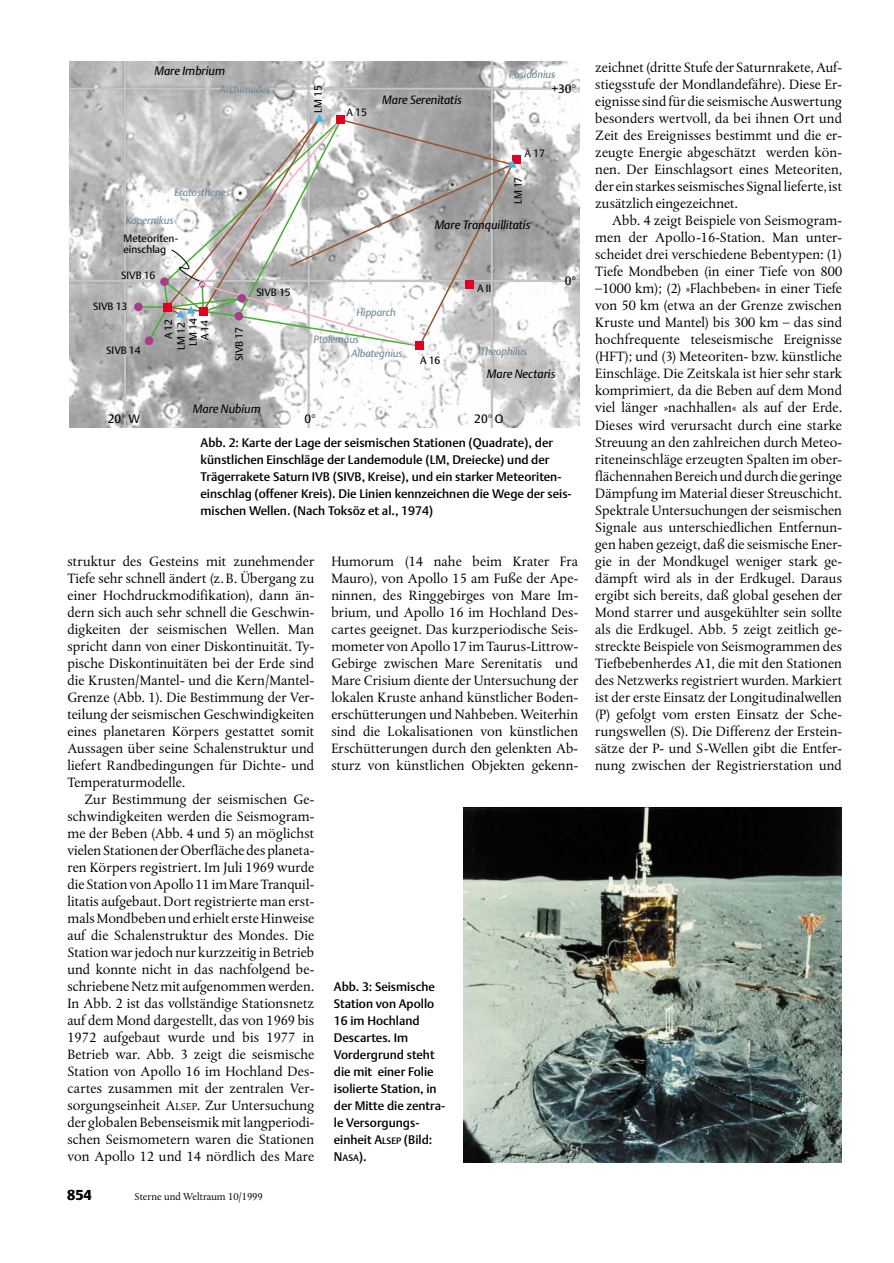
<style>
.page{position:relative;width:894px;height:1263px;background:#fff}
.page>*{position:absolute;margin:0;border:0;box-sizing:border-box;transform-origin:0 0}
.t1{font:14.25px/17px "DTL Albertina T";color:#000;text-align:justify}
.t2{font:14.25px "DTL Argo T Black";color:#000}
.t3{font:12.3px/17px "DTL Argo T Medium";color:#000}
.t4{font:italic 12px "DTL Argo T";color:#000}
.t5{font:12px "DTL Argo T";color:#000}
.t6{font:10.5px/11.2px "DTL Argo T";color:#000}
.t7{font:italic 10.5px "DTL Argo T";letter-spacing:-.005em;color:#6d8696}
.t8{font:10.5px "DTL Albertina T";color:#000}
.s1{font-size:10.65px}
.s2{font-size:9.3px}
</style>
<div class="page">
<img style="left:69px;top:62px;width:510px;height:365px">
<hr style="left:69px;top:87px;width:510px;height:3px;background:#c4c4c4">
<hr style="left:69px;top:280px;width:510px;height:2px;background:#c4c4c4">
<hr style="left:124px;top:62px;width:2px;height:365px;background:#c4c4c4">
<hr style="left:307px;top:62px;width:2px;height:365px;background:#c4c4c4">
<hr style="left:490px;top:62px;width:2px;height:365px;background:#c4c4c4">
<hr style="left:138px;top:306px;width:29px;height:2px;background:#41b12f">
<div style="left:145px;top:336px;width:8px;height:9px;background:#a93d8c;border-radius:50%"></div>
<div style="left:134px;top:303px;width:9px;height:8px;background:#a93d8c;border-radius:50%"></div>
<div style="left:512px;top:155px;width:8px;height:8px;background:#df0023"></div>
<div style="left:415px;top:342px;width:8px;height:8px;background:#df0023"></div>
<svg style="left:147px;top:114px;width:369px;height:234px"></svg>
<img style="left:463px;top:807px;width:378px;height:355px">
<svg style="left:312px;top:414px;width:3px;height:4px"></svg>
<svg style="left:488px;top:414px;width:3px;height:4px"></svg>
<p class="t4" style="left:154px;top:66px;width:72px">Mare Imbrium</p>
<p class="t7" style="left:220px;top:85px;width:52px">Archimedes</p>
<p class="t7" style="left:174px;top:188px;width:57px">Eratosthenes</p>
<p class="t7" style="left:126px;top:215px;width:49px">Kopernikus</p>
<p class="t6" style="left:123px;top:233px;width:56px">Meteoriten&shy;einschlag</p>
<p class="t6" style="left:121px;top:270px;width:36px">SIVB 16</p>
<p class="t6" style="left:93px;top:302px;width:36px">SIVB 13</p>
<p class="t6" style="left:106px;top:345px;width:36px">SIVB 14</p>
<p class="t6" style="left:176px;top:350px;width:33px;line-height:11.9px;text-align:center;rotate:-90deg">LM 12<br>LM 14</p>
<p class="t6" style="left:234px;top:361px;width:36px;rotate:-90deg">SIVB 17</p>
<p class="t6" style="left:164px;top:339px;width:22px;rotate:-90deg">A 12</p>
<p class="t6" style="left:200px;top:340px;width:22px;rotate:-90deg">A 14</p>
<p class="t6" style="left:256px;top:288px;width:36px">SIVB 15</p>
<p class="t6" style="left:313px;top:113px;width:29px;rotate:-90deg">LM 15</p>
<p class="t7" style="left:509px;top:70px;width:48px">Posidonius</p>
<p class="t6" style="left:346px;top:107px;width:22px">A 15</p>
<p class="t4" style="left:382px;top:95px;width:81px">Mare Serenitatis</p>
<p class="t5" style="left:551px;top:84px;width:22px">+30</p>
<p class="t6" style="left:524px;top:149px;width:22px">A 17</p>
<p class="t6" style="left:513px;top:204px;width:29px;rotate:-90deg">LM 17</p>
<p class="t4" style="left:434px;top:219px;width:97px">Mare Tranquillitatis</p>
<p class="t6" style="left:477px;top:283px;width:16px">A II</p>
<p class="t5" style="left:564px;top:276px;width:8px">0</p>
<p class="t7" style="left:356px;top:308px;width:41px">Hipparch</p>
<p class="t7" style="left:313px;top:334px;width:47px">Ptolemäus</p>
<p class="t7" style="left:351px;top:349px;width:52px">Albategnius</p>
<p class="t6" style="left:420px;top:355px;width:22px">A 16</p>
<p class="t7" style="left:480px;top:347px;width:49px">Theophilus</p>
<p class="t4" style="left:486px;top:368px;width:70px">Mare Nectaris</p>
<p class="t5" style="left:108px;top:413px;width:34px">20 W</p>
<p class="t4" style="left:193px;top:404px;width:69px">Mare Nubium</p>
<p class="t5" style="left:304px;top:413px;width:8px">0</p>
<p class="t5" style="left:474px;top:413px;width:31px">20 O</p>
<p class="t3" style="left:200px;top:435px;width:372px">Abb. 2: Karte der Lage der seismischen Stationen (Quadrate), der künstlichen Einschläge der Landemodule (LM, Dreiecke) und der Trägerrakete Saturn IVB (SIVB, Kreise), und ein starker Meteoriten&shy;einschlag (offener Kreis). Die Linien kennzeichnen die Wege der seis&shy;mischen Wellen. (Nach Toksöz et al., 1974)</p>
<p class="t1" style="left:67px;top:553px;width:248px">struktur des Gesteins mit zunehmender Tiefe sehr schnell ändert (z. B. Übergang zu einer Hochdruckmodifikation), dann än&shy;dern sich auch sehr schnell die Geschwin&shy;digkeiten der seismischen Wellen. Man spricht dann von einer Diskontinuität. Ty&shy;pische Diskontinuitäten bei der Erde sind die Krusten/Mantel- und die Kern/Mantel-Grenze (Abb. 1). Die Bestimmung der Ver&shy;teilung der seismischen Geschwindigkeiten eines planetaren Körpers gestattet somit Aussagen über seine Schalenstruktur und liefert Randbedingungen für Dichte- und Temperaturmodelle.</p>
<p class="t1" style="left:67px;top:792px;width:248px;text-indent:17px">Zur Bestimmung der seismischen Ge&shy;schwindigkeiten werden die Seismogram&shy;me der Beben (Abb. 4 und 5) an möglichst vielen Stationen der Oberfläche des planeta&shy;ren Körpers registriert. Im Juli 1969 wurde die Station von Apollo 11 im Mare Tranquil&shy;litatis aufgebaut. Dort registrierte man erst&shy;mals Mondbeben und erhielt erste Hinweise auf die Schalenstruktur des Mondes. Die Station war jedoch nur kurzzeitig in Betrieb und konnte nicht in das nachfolgend be&shy;schriebene Netz mit aufgenommen werden.<br>In Abb. 2 ist das vollständige Stationsnetz auf dem Mond dargestellt, das von 1969 bis 1972 aufgebaut wurde und bis 1977 in Betrieb war. Abb. 3 zeigt die seismische Station von Apollo 16 im Hochland Des&shy;cartes zusammen mit der zentralen Ver&shy;sorgungseinheit A<span class="s1">LSEP</span>. Zur Untersuchung der globalen Bebenseismik mit langperiodi&shy;schen Seismometern waren die Stationen von Apollo 12 und 14 nördlich des Mare</p>
<p class="t2" style="left:67px;top:1188px;width:26px">854</p>
<p class="t8" style="left:134px;top:1192px;width:130px">Sterne und Weltraum 10/1999</p>
<p class="t1" style="left:331px;top:553px;width:248px">Humorum (14 nahe beim Krater Fra Mauro), von Apollo 15 am Fuße der Ape&shy;ninnen, des Ringgebirges von Mare Im&shy;brium, und Apollo 16 im Hochland Des&shy;cartes geeignet. Das kurzperiodische Seis&shy;mometer von Apollo 17 im Taurus-Littrow-Gebirge zwischen Mare Serenitatis und Mare Crisium diente der Untersuchung der lokalen Kruste anhand künstlicher Boden&shy;erschütterungen und Nahbeben. Weiterhin sind die Lokalisationen von künstlichen Erschütterungen durch den gelenkten Ab&shy;sturz von künstlichen Objekten gekenn-</p>
<p class="t3" style="left:334px;top:979px;width:113px">Abb. 3: Seismische<br>Station von Apollo<br>16 im Hochland<br>Descartes. Im<br>Vordergrund steht die mit einer Folie isolierte Station, in der Mitte die zentra&shy;le Versorgungs&shy;einheit A<span class="s2">LSEP</span> (Bild:<br>N<span class="s2">ASA</span>).</p>
<p class="t1" style="left:595px;top:60px;width:248px">zeichnet (dritte Stufe der Saturnrakete, Auf&shy;stiegsstufe der Mondlandefähre). Diese Er&shy;eignisse sind für die seismische Auswertung besonders wertvoll, da bei ihnen Ort und Zeit des Ereignisses bestimmt und die er&shy;zeugte Energie abgeschätzt werden kön&shy;nen. Der Einschlagsort eines Meteoriten, der ein starkes seismisches Signal lieferte, ist zusätzlich eingezeichnet.</p>
<p class="t1" style="left:595px;top:213px;width:248px;text-indent:17px">Abb. 4 zeigt Beispiele von Seismogram&shy;men der Apollo-16-Station. Man unter&shy;scheidet drei verschiedene Bebentypen: (1)<br>Tiefe Mondbeben (in einer Tiefe von 800 –1000 km); (2) »Flachbeben« in einer Tiefe von 50 km (etwa an der Grenze zwischen Kruste und Mantel) bis 300 km – das sind hochfrequente teleseismische Ereignisse (HFT); und (3) Meteoriten- bzw. künstliche Einschläge. Die Zeitskala ist hier sehr stark komprimiert, da die Beben auf dem Mond viel länger »nachhallen« als auf der Erde.<br>Dieses wird verursacht durch eine starke Streuung an den zahlreichen durch Meteo&shy;riteneinschläge erzeugten Spalten im ober&shy;flächennahen Bereich und durch die geringe Dämpfung im Material dieser Streuschicht.<br>Spektrale Untersuchungen der seismischen Signale aus unterschiedlichen Entfernun&shy;gen haben gezeigt, daß die seismische Ener&shy;gie in der Mondkugel weniger stark ge&shy;dämpft wird als in der Erdkugel. Daraus ergibt sich bereits, daß global gesehen der Mond starrer und ausgekühlter sein sollte als die Erdkugel. Abb. 5 zeigt zeitlich ge&shy;streckte Beispiele von Seismogrammen des Tiefbebenherdes A1, die mit den Stationen des Netzwerks registriert wurden. Markiert ist der erste Einsatz der Longitudinalwellen (P) gefolgt vom ersten Einsatz der Sche&shy;rungswellen (S). Die Differenz der Erstein&shy;sätze der P- und S-Wellen gibt die Entfer&shy;nung zwischen der Registrierstation und</p>
</div>
